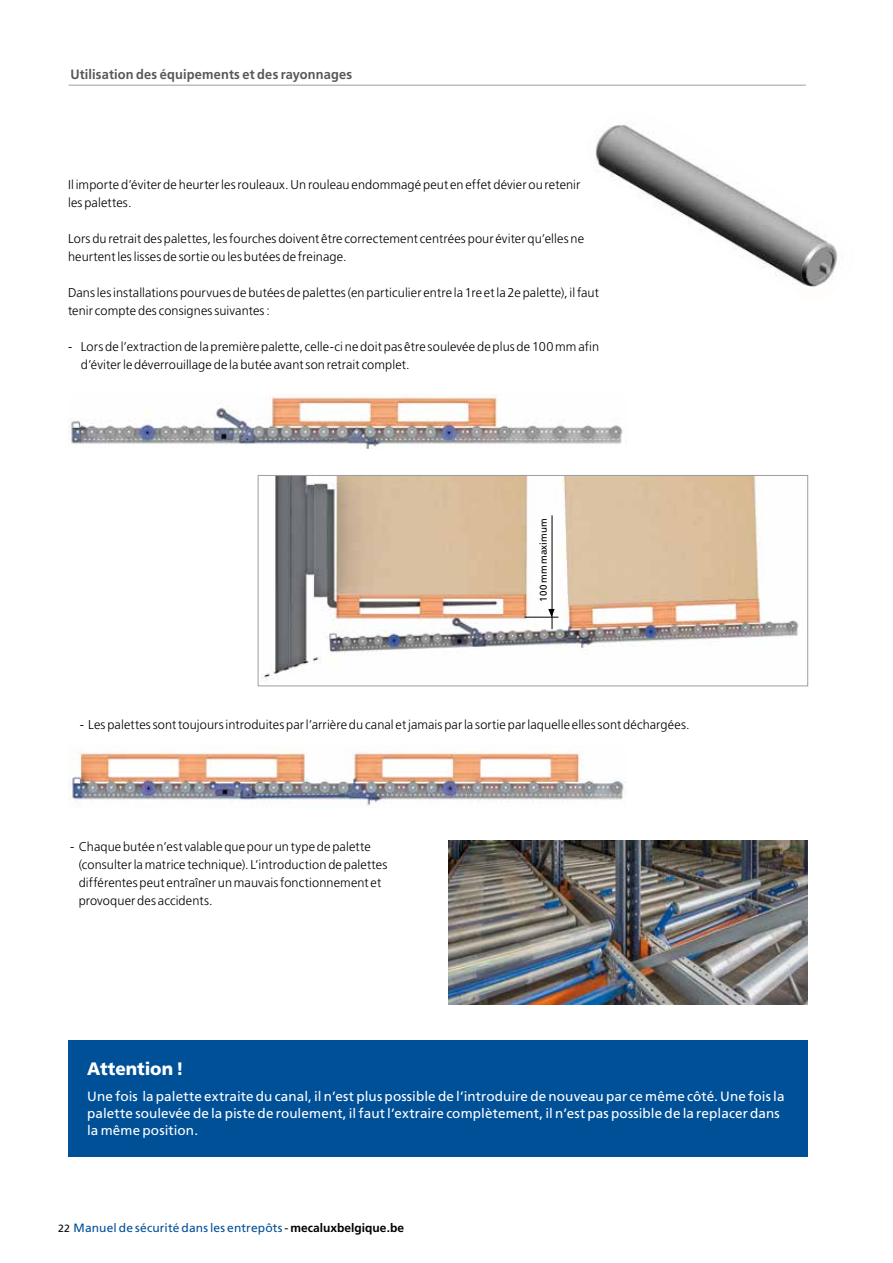
<style>
.page{position:relative;width:893px;height:1263px;background:#fff}
.page>*{position:absolute;margin:0;border:0;box-sizing:border-box;transform-origin:0 0}
.t1{font:900 18px "Frutiger LT Std";letter-spacing:-.005em;color:#fff;scale:.95 1}
.t2{font:13.5px/17.2px "Frutiger LT Std";letter-spacing:.005em;color:#fff}
.t3{font:700 13.5px "Frutiger LT Std";letter-spacing:.01em;color:#575756;scale:.95 1}
.t4{font:300 12.75px/18px "Frutiger LT Std";letter-spacing:.01em;color:#000}
.t5{font:12px "Frutiger LT Std";letter-spacing:.015em;color:#005098}
.t6{font:9.75px "Frutiger LT Std";letter-spacing:.02em;color:#000}
.s1{font-size:10.5px;color:#000}
.s2{color:#000}
.s3{font-weight:700;color:#000}
</style>
<div class="page">
<hr style="left:68px;top:85px;width:738px;height:1px;background:#9d9d9c">
<img style="left:449px;top:841px;width:359px;height:164px">
<img style="left:595px;top:123px;width:242px;height:164px">
<div style="left:68px;top:1040px;width:740px;height:116px;background:#005098"></div>
<img style="left:68px;top:745px;width:556px;height:61px">
<img style="left:68px;top:394px;width:555px;height:55px">
<img style="left:261px;top:477px;width:538px;height:205px">
<div style="left:258px;top:475px;width:550px;height:211px;border:1px solid #9d9d9c"></div>
<hr style="left:552px;top:515px;width:1px;height:114px;background:#000">
<svg style="left:548px;top:609px;width:7px;height:8px"></svg>
<hr style="left:525px;top:617px;width:33px;height:1px;background:#000">
<p class="t3" style="left:70px;top:66px;width:298px">Utilisation des équipements et des rayonnages</p>
<p class="t4" style="left:68px;top:176px;width:514px">Il importe d’éviter de heurter les rouleaux. Un rouleau endommagé peut en effet dévier ou retenir les palettes.</p>
<p class="t4" style="left:68px;top:230px;width:518px">Lors du retrait des palettes, les fourches doivent être correctement centrées pour éviter qu’elles ne heurtent les lisses de sortie ou les butées de freinage.</p>
<p class="t4" style="left:68px;top:284px;width:533px">Dans les installations pourvues de butées de palettes (en particulier entre la 1re et la 2e palette), il faut tenir compte des consignes suivantes :</p>
<p class="t4" style="left:81px;top:338px;width:520px;text-indent:-13px">- Lors de l’extraction de la première palette, celle-ci ne doit pas être soulevée de plus de 100 mm afin d’éviter le déverrouillage de la butée avant son retrait complet.</p>
<p class="t6" style="left:538px;top:602px;width:85px;rotate:-90deg">100 mm maximum</p>
<p class="t4" style="left:80px;top:715px;width:611px">- Les palettes sont toujours introduites par l’arrière du canal et jamais par la sortie par laquelle elles sont déchargées.</p>
<p class="t4" style="left:79px;top:838px;width:310px;text-indent:-9px">- Chaque butée n’est valable que pour un type de palette (consulter la matrice technique). L’introduction de palettes différentes peut entraîner un mauvais fonctionnement et provoquer des accidents.</p>
<h1 class="t1" style="left:87px;top:1058px;width:103px">Attention !</h1>
<p class="t2" style="left:87px;top:1087px;width:699px">Une fois la palette extraite du canal, il n’est plus possible de l’introduire de nouveau par ce même côté. Une fois la palette soulevée de la piste de roulement, il faut l’extraire complètement, il n’est pas possible de la replacer dans la même position.</p>
<p class="t5" style="left:58px;top:1221px;width:347px"><span class="s1">22</span> Manuel de sécurité dans les entrepôts <span class="s2">-</span> <span class="s3">mecaluxbelgique.be</span></p>
</div>
